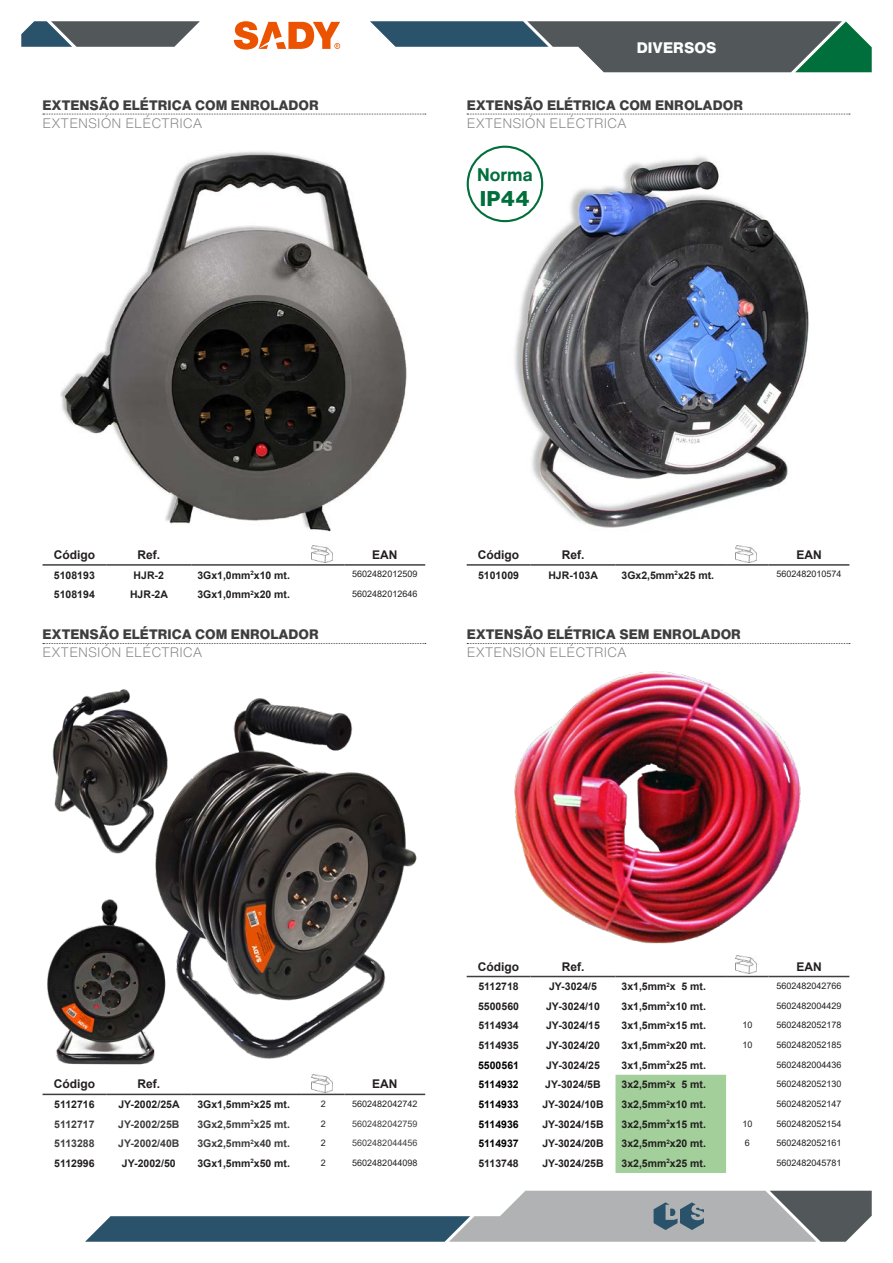
<style>
.page{position:relative;width:893px;height:1263px;background:#fff}
.page>*{position:absolute;margin:0;border:0;box-sizing:border-box;transform-origin:0 0}
.t1{font:800 21px "Helvetica Now Text";color:#006f3c}
.t2{font:700 18px "Helvetica Now Text";color:#006f3c}
.t3{font:800 15px "Helvetica Now Text";color:#fff}
.t4{font:800 13.5px "Helvetica Now Text";color:#3e3e3f}
.t5{font:300 13.5px "Helvetica Now Text";color:#808285}
.t6{font:700 12px "Arial";color:#231f20}
.t7{font:700 10.5px "Arial";color:#231f20}
.t8{font:700 10.5px "Arial";color:#3e3e3f}
.t9{font:700 10.5px "Arial";color:#000}
.t10{font:9px "Arial";color:#231f20}
.t11{font:9px "Arial";color:#3e3e3f}
</style>
<div class="page">
<svg style="left:370px;top:21px;width:502px;height:51px"></svg>
<svg style="left:21px;top:21px;width:179px;height:26px;background:#616c73"></svg>
<svg style="left:85px;top:1191px;width:787px;height:51px"></svg>
<svg style="left:234px;top:21px;width:106px;height:29px"></svg>
<hr style="left:43px;top:564px;width:63px;height:2px;background:#3e3e3f">
<hr style="left:106px;top:564px;width:85px;height:2px;background:#3e3e3f">
<hr style="left:191px;top:564px;width:111px;height:2px;background:#3e3e3f">
<hr style="left:302px;top:564px;width:42px;height:2px;background:#3e3e3f">
<hr style="left:344px;top:564px;width:81px;height:2px;background:#3e3e3f">
<img style="left:311px;top:545px;width:22px;height:18px">
<hr style="left:43px;top:1094px;width:63px;height:1px;background:#3e3e3f">
<hr style="left:106px;top:1094px;width:85px;height:1px;background:#3e3e3f">
<hr style="left:191px;top:1094px;width:111px;height:1px;background:#3e3e3f">
<hr style="left:302px;top:1094px;width:42px;height:1px;background:#3e3e3f">
<hr style="left:344px;top:1094px;width:81px;height:1px;background:#3e3e3f">
<img style="left:311px;top:1075px;width:22px;height:17px">
<hr style="left:467px;top:564px;width:63px;height:2px;background:#3e3e3f">
<hr style="left:530px;top:564px;width:85px;height:2px;background:#3e3e3f">
<hr style="left:615px;top:564px;width:111px;height:2px;background:#3e3e3f">
<hr style="left:726px;top:564px;width:43px;height:2px;background:#3e3e3f">
<hr style="left:769px;top:564px;width:80px;height:2px;background:#3e3e3f">
<img style="left:735px;top:545px;width:22px;height:18px">
<img style="left:492px;top:151px;width:317px;height:377px">
<div style="left:615px;top:1075px;width:111px;height:98px;background:#a3cf9a"></div>
<hr style="left:467px;top:976px;width:63px;height:1px;background:#3e3e3f">
<hr style="left:530px;top:976px;width:85px;height:1px;background:#3e3e3f">
<hr style="left:615px;top:976px;width:111px;height:1px;background:#3e3e3f">
<hr style="left:726px;top:976px;width:43px;height:1px;background:#3e3e3f">
<hr style="left:769px;top:976px;width:80px;height:1px;background:#3e3e3f">
<img style="left:735px;top:956px;width:22px;height:17px">
<img style="left:514px;top:671px;width:287px;height:273px">
<img style="left:155px;top:698px;width:262px;height:361px">
<img style="left:47px;top:898px;width:123px;height:167px">
<img style="left:52px;top:689px;width:122px;height:166px">
<img style="left:60px;top:151px;width:347px;height:381px">
<svg style="left:43px;top:114px;width:383px;height:1px"></svg>
<svg style="left:43px;top:643px;width:383px;height:1px"></svg>
<svg style="left:467px;top:114px;width:383px;height:1px"></svg>
<svg style="left:467px;top:643px;width:383px;height:1px"></svg>
<svg style="left:467px;top:146px;width:76px;height:76px"></svg>
<div style="left:469px;top:148px;width:72px;height:72px;background:#fff;border-radius:50%"></div>
<p class="t4" style="left:43px;top:95px;width:278px">EXTENSÃO ELÉTRICA COM ENROLADOR</p>
<p class="t5" style="left:43px;top:113px;width:162px">EXTENSIÓN ELÉCTRICA</p>
<h3 class="t3" style="left:637px;top:37px;width:81px">DIVERSOS</h3>
<p class="t4" style="left:467px;top:95px;width:278px">EXTENSÃO ELÉTRICA COM ENROLADOR</p>
<p class="t5" style="left:467px;top:113px;width:162px">EXTENSIÓN ELÉCTRICA</p>
<p class="t2" style="left:477px;top:161px;width:57px">Norma</p>
<p class="t1" style="left:480px;top:182px;width:52px">IP44</p>
<p class="t6" style="left:54px;top:546px;width:43px">Código</p>
<p class="t6" style="left:137px;top:546px;width:24px">Ref.</p>
<p class="t6" style="left:372px;top:546px;width:27px">EAN</p>
<p class="t7" style="left:54px;top:567px;width:42px">5108193</p>
<p class="t7" style="left:134px;top:567px;width:32px">HJR-2</p>
<p class="t7" style="left:197px;top:567px;width:94px">3Gx1,0mm<sup>2</sup>x10 mt.</p>
<p class="t10" style="left:352px;top:568px;width:67px">5602482012509</p>
<p class="t7" style="left:54px;top:587px;width:42px">5108194</p>
<p class="t7" style="left:130px;top:587px;width:39px">HJR-2A</p>
<p class="t7" style="left:197px;top:587px;width:94px">3Gx1,0mm<sup>2</sup>x20 mt.</p>
<p class="t10" style="left:352px;top:588px;width:67px">5602482012646</p>
<p class="t4" style="left:43px;top:624px;width:278px">EXTENSÃO ELÉTRICA COM ENROLADOR</p>
<p class="t5" style="left:43px;top:642px;width:162px">EXTENSIÓN ELÉCTRICA</p>
<p class="t6" style="left:478px;top:546px;width:43px">Código</p>
<p class="t6" style="left:562px;top:546px;width:24px">Ref.</p>
<p class="t6" style="left:796px;top:546px;width:27px">EAN</p>
<p class="t7" style="left:478px;top:567px;width:42px">5101009</p>
<p class="t7" style="left:548px;top:567px;width:51px">HJR-103A</p>
<p class="t7" style="left:621px;top:567px;width:94px">3Gx2,5mm<sup>2</sup>x25 mt.</p>
<p class="t10" style="left:776px;top:568px;width:67px">5602482010574</p>
<p class="t4" style="left:467px;top:624px;width:276px">EXTENSÃO ELÉTRICA SEM ENROLADOR</p>
<p class="t5" style="left:467px;top:642px;width:162px">EXTENSIÓN ELÉCTRICA</p>
<p class="t6" style="left:54px;top:1076px;width:43px">Código</p>
<p class="t6" style="left:137px;top:1076px;width:24px">Ref.</p>
<p class="t6" style="left:372px;top:1076px;width:27px">EAN</p>
<p class="t7" style="left:54px;top:1097px;width:42px">5112716</p>
<p class="t7" style="left:118px;top:1097px;width:63px">JY-2002/25A</p>
<p class="t7" style="left:197px;top:1097px;width:94px">3Gx1,5mm<sup>2</sup>x25 mt.</p>
<p class="t10" style="left:321px;top:1097px;width:7px">2</p>
<p class="t10" style="left:352px;top:1097px;width:67px">5602482042742</p>
<p class="t8" style="left:54px;top:1116px;width:42px">5112717</p>
<p class="t8" style="left:118px;top:1116px;width:63px">JY-2002/25B</p>
<p class="t8" style="left:197px;top:1116px;width:94px">3Gx2,5mm<sup>2</sup>x25 mt.</p>
<p class="t10" style="left:321px;top:1117px;width:7px">2</p>
<p class="t11" style="left:352px;top:1117px;width:67px">5602482042759</p>
<p class="t8" style="left:54px;top:1136px;width:42px">5113288</p>
<p class="t8" style="left:118px;top:1136px;width:63px">JY-2002/40B</p>
<p class="t8" style="left:197px;top:1136px;width:94px">3Gx2,5mm<sup>2</sup>x40 mt.</p>
<p class="t10" style="left:321px;top:1137px;width:7px">2</p>
<p class="t11" style="left:352px;top:1137px;width:67px">5602482044456</p>
<p class="t7" style="left:54px;top:1156px;width:42px">5112996</p>
<p class="t7" style="left:122px;top:1156px;width:55px">JY-2002/50</p>
<p class="t7" style="left:197px;top:1156px;width:94px">3Gx1,5mm<sup>2</sup>x50 mt.</p>
<p class="t10" style="left:321px;top:1156px;width:7px">2</p>
<p class="t10" style="left:352px;top:1156px;width:67px">5602482044098</p>
<p class="t6" style="left:478px;top:958px;width:43px">Código</p>
<p class="t6" style="left:562px;top:958px;width:24px">Ref.</p>
<p class="t6" style="left:796px;top:958px;width:27px">EAN</p>
<p class="t7" style="left:478px;top:979px;width:42px">5112718</p>
<p class="t7" style="left:549px;top:979px;width:49px">JY-3024/5</p>
<p class="t7" style="left:621px;top:979px;width:86px">3x1,5mm<sup>2</sup>x 5 mt.</p>
<p class="t10" style="left:776px;top:980px;width:67px">5602482042766</p>
<p class="t7" style="left:478px;top:999px;width:42px">5500560</p>
<p class="t7" style="left:546px;top:999px;width:55px">JY-3024/10</p>
<p class="t7" style="left:621px;top:999px;width:86px">3x1,5mm<sup>2</sup>x10 mt.</p>
<p class="t10" style="left:776px;top:999px;width:67px">5602482004429</p>
<p class="t7" style="left:478px;top:1018px;width:42px">5114934</p>
<p class="t7" style="left:546px;top:1018px;width:55px">JY-3024/15</p>
<p class="t7" style="left:621px;top:1018px;width:86px">3x1,5mm<sup>2</sup>x15 mt.</p>
<p class="t10" style="left:742px;top:1019px;width:12px">10</p>
<p class="t10" style="left:776px;top:1019px;width:67px">5602482052178</p>
<p class="t7" style="left:478px;top:1038px;width:42px">5114935</p>
<p class="t7" style="left:546px;top:1038px;width:55px">JY-3024/20</p>
<p class="t7" style="left:621px;top:1038px;width:86px">3x1,5mm<sup>2</sup>x20 mt.</p>
<p class="t10" style="left:742px;top:1039px;width:12px">10</p>
<p class="t10" style="left:776px;top:1039px;width:67px">5602482052185</p>
<p class="t9" style="left:478px;top:1058px;width:42px">5500561</p>
<p class="t7" style="left:546px;top:1058px;width:55px">JY-3024/25</p>
<p class="t7" style="left:621px;top:1058px;width:86px">3x1,5mm<sup>2</sup>x25 mt.</p>
<p class="t10" style="left:776px;top:1058px;width:67px">5602482004436</p>
<p class="t9" style="left:478px;top:1077px;width:42px">5114932</p>
<p class="t7" style="left:545px;top:1077px;width:57px">JY-3024/5B</p>
<p class="t7" style="left:621px;top:1077px;width:86px">3x2,5mm<sup>2</sup>x 5 mt.</p>
<p class="t10" style="left:776px;top:1078px;width:67px">5602482052130</p>
<p class="t9" style="left:478px;top:1097px;width:42px">5114933</p>
<p class="t7" style="left:542px;top:1097px;width:63px">JY-3024/10B</p>
<p class="t7" style="left:621px;top:1097px;width:86px">3x2,5mm<sup>2</sup>x10 mt.</p>
<p class="t10" style="left:776px;top:1097px;width:67px">5602482052147</p>
<p class="t9" style="left:478px;top:1116px;width:42px">5114936</p>
<p class="t7" style="left:542px;top:1116px;width:63px">JY-3024/15B</p>
<p class="t7" style="left:621px;top:1116px;width:86px">3x2,5mm<sup>2</sup>x15 mt.</p>
<p class="t10" style="left:742px;top:1117px;width:12px">10</p>
<p class="t10" style="left:776px;top:1117px;width:67px">5602482052154</p>
<p class="t9" style="left:478px;top:1136px;width:42px">5114937</p>
<p class="t7" style="left:542px;top:1136px;width:63px">JY-3024/20B</p>
<p class="t7" style="left:621px;top:1136px;width:86px">3x2,5mm<sup>2</sup>x20 mt.</p>
<p class="t10" style="left:745px;top:1137px;width:7px">6</p>
<p class="t10" style="left:776px;top:1137px;width:67px">5602482052161</p>
<p class="t7" style="left:478px;top:1156px;width:42px">5113748</p>
<p class="t7" style="left:542px;top:1156px;width:63px">JY-3024/25B</p>
<p class="t7" style="left:621px;top:1156px;width:86px">3x2,5mm<sup>2</sup>x25 mt.</p>
<p class="t10" style="left:776px;top:1156px;width:67px">5602482045781</p>
</div>
